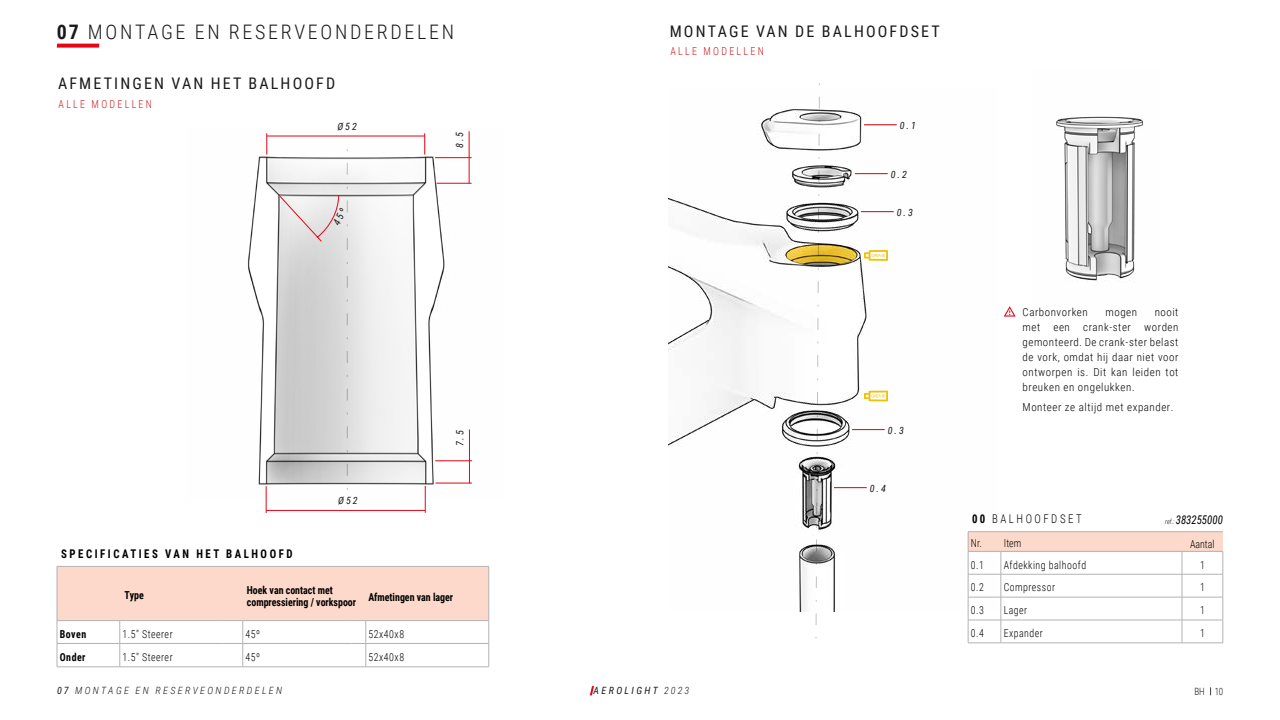
<style>
.page{position:relative;width:1280px;height:720px;background:#fff}
.page>*{position:absolute;margin:0;border:0;box-sizing:border-box;transform-origin:0 0}
.t1{font:300 20px "Roboto Condensed";letter-spacing:.135em;color:#1a1a1a}
.t2{font:16px "Roboto Condensed";letter-spacing:.135em;color:#1a1a1a}
.t3{font:700 12px "Roboto Condensed";letter-spacing:.235em;color:#000;scale:.9 1}
.t4{font:italic 12px "Roboto Condensed";color:#000;scale:.9 1}
.t5{font:300 12px "Roboto Condensed";letter-spacing:.235em;color:#000;scale:.9 1}
.t6{font:300 11px/15px "Roboto Condensed";letter-spacing:.05em;color:#000;text-align:justify}
.t7{font:300 11px "Roboto Condensed";letter-spacing:.05em;color:#000;scale:.9 1}
.t8{font:700 11px/12px "Roboto Condensed";color:#000;scale:.9 1}
.t9{font:300 11px "Roboto Condensed";letter-spacing:.235em;color:#cd1719;scale:.9 1}
.t10{font:italic 10px "Roboto Condensed";letter-spacing:.235em;color:#1a1a1a}
.t11{font:italic 300 10px "Roboto Condensed";letter-spacing:.235em;color:#1a1a1a}
.t12{font:300 10px "Roboto Condensed";color:#1a1a1a;scale:.9 1}
.s1{font-weight:700}
.s2{font-weight:400}
.s3{font-weight:300;font-size:7px}
.s4{font-weight:300}
</style>
<div class="page">
<svg style="left:590px;top:686px;width:4px;height:9px"></svg>
<svg style="left:57px;top:44px;width:42px;height:4px"></svg>
<svg style="left:57px;top:566px;width:433px;height:102px"></svg>
<hr style="left:366px;top:667px;width:123px;height:1px;background:#b3b3b3">
<hr style="left:266px;top:510px;width:159px;height:1px;background:#e30617">
<img style="left:247px;top:131px;width:225px;height:371px">
<svg style="left:266px;top:133px;width:1px;height:22px"></svg>
<svg style="left:425px;top:486px;width:1px;height:27px"></svg>
<hr style="left:435px;top:157px;width:37px;height:1px;background:#e30617">
<hr style="left:435px;top:460px;width:37px;height:1px;background:#e30617">
<svg style="left:424px;top:133px;width:1px;height:22px"></svg>
<svg style="left:266px;top:486px;width:1px;height:27px"></svg>
<hr style="left:437px;top:183px;width:35px;height:1px;background:#e30617">
<hr style="left:436px;top:483px;width:36px;height:1px;background:#e30617">
<hr style="left:267px;top:136px;width:158px;height:1px;background:#e30617">
<hr style="left:469px;top:131px;width:1px;height:53px;background:#e30617">
<hr style="left:469px;top:429px;width:1px;height:54px;background:#e30617">
<img style="left:668px;top:106px;width:330px;height:506px">
<img style="left:1056px;top:116px;width:88px;height:167px">
<div style="left:968px;top:532px;width:255px;height:19px;background:#fcd9ca"></div>
<hr style="left:968px;top:574px;width:33px;height:1px;background:#b3b3b3">
<hr style="left:1001px;top:574px;width:181px;height:1px;background:#b3b3b3">
<hr style="left:1182px;top:574px;width:41px;height:1px;background:#b3b3b3">
<hr style="left:968px;top:597px;width:33px;height:1px;background:#b3b3b3">
<hr style="left:1001px;top:597px;width:181px;height:1px;background:#b3b3b3">
<hr style="left:1182px;top:597px;width:41px;height:1px;background:#b3b3b3">
<hr style="left:968px;top:620px;width:33px;height:1px;background:#b3b3b3">
<hr style="left:1001px;top:620px;width:181px;height:1px;background:#b3b3b3">
<svg style="left:1001px;top:552px;width:1px;height:91px"></svg>
<hr style="left:1182px;top:620px;width:41px;height:1px;background:#b3b3b3">
<svg style="left:1182px;top:552px;width:1px;height:91px"></svg>
<hr style="left:968px;top:643px;width:33px;height:1px;background:#b3b3b3">
<hr style="left:1001px;top:643px;width:181px;height:1px;background:#b3b3b3">
<hr style="left:1182px;top:643px;width:41px;height:1px;background:#b3b3b3">
<hr style="left:968px;top:531px;width:33px;height:1px;background:#b3b3b3">
<svg style="left:968px;top:532px;width:1px;height:111px"></svg>
<hr style="left:1001px;top:531px;width:181px;height:1px;background:#b3b3b3">
<hr style="left:1182px;top:531px;width:41px;height:1px;background:#b3b3b3">
<hr style="left:968px;top:551px;width:33px;height:1px;background:#b3b3b3">
<hr style="left:1001px;top:551px;width:181px;height:1px;background:#b3b3b3">
<hr style="left:1182px;top:551px;width:41px;height:1px;background:#b3b3b3">
<svg style="left:1223px;top:552px;width:1px;height:91px"></svg>
<svg style="left:1004px;top:306px;width:12px;height:11px"></svg>
<svg style="left:815px;top:83px;width:6px;height:556px"></svg>
<svg style="left:279px;top:139px;width:69px;height:351px"></svg>
<h1 class="t1" style="left:57px;top:17px;width:399px"><span class="s1">07</span> MONTAGE EN RESERVEONDERDELEN</h1>
<h2 class="t2" style="left:58px;top:73px;width:279px">AFMETINGEN VAN HET BALHOOFD</h2>
<p class="t9" style="left:59px;top:96px;width:105px">ALLE MODELLEN</p>
<p class="t10" style="left:337px;top:119px;width:21px">Ø52</p>
<p class="t10" style="left:453px;top:148px;width:18px;rotate:-90deg">8.5</p>
<p class="t3" style="left:61px;top:545px;width:259px">SPECIFICATIES VAN HET BALHOOFD</p>
<p class="t10" style="left:338px;top:494px;width:21px">Ø52</p>
<p class="t10" style="left:453px;top:446px;width:18px;rotate:-90deg">7.5</p>
<p class="t8" style="left:124px;top:589px;width:23px">Type</p>
<p class="t8" style="left:247px;top:584px;width:123px">Hoek van contact met compressiering / vorkspoor</p>
<p class="t8" style="left:368px;top:591px;width:96px">Afmetingen van lager</p>
<p class="t8" style="left:60px;top:627px;width:31px">Boven</p>
<p class="t7" style="left:123px;top:626px;width:57px">1.5" Steerer</p>
<p class="t7" style="left:246px;top:626px;width:18px">45º</p>
<p class="t7" style="left:369px;top:626px;width:41px">52x40x8</p>
<p class="t8" style="left:60px;top:650px;width:30px">Onder</p>
<p class="t7" style="left:123px;top:649px;width:57px">1.5" Steerer</p>
<p class="t7" style="left:246px;top:649px;width:18px">45º</p>
<p class="t7" style="left:369px;top:649px;width:41px">52x40x8</p>
<p class="t11" style="left:57px;top:684px;width:227px"><span class="s2">07</span> MONTAGE EN RESERVEONDERDELEN</p>
<h2 class="t2" style="left:670px;top:20px;width:272px">MONTAGE VAN DE BALHOOFDSET</h2>
<p class="t9" style="left:670px;top:43px;width:105px">ALLE MODELLEN</p>
<p class="t10" style="left:900px;top:119px;width:18px">0.1</p>
<p class="t10" style="left:891px;top:167px;width:18px">0.2</p>
<p class="t10" style="left:897px;top:205px;width:18px">0.3</p>
<p class="t10" style="left:888px;top:423px;width:18px">0.3</p>
<p class="t10" style="left:870px;top:481px;width:18px">0.4</p>
<p class="t6" style="left:1023px;top:304px;width:67px">Carbonvorken</p>
<p class="t6" style="left:1105px;top:304px;width:33px">mogen</p>
<p class="t6" style="left:1023px;top:304px;width:157px;text-indent:132px">nooit met een crank-ster worden gemonteerd. De crank-ster belast de vork, omdat hij daar niet voor ontworpen is. Dit kan leiden tot breuken en ongelukken.</p>
<p class="t6" style="left:1023px;top:400px;width:152px">Monteer ze altijd met expander.</p>
<p class="t5" style="left:972px;top:510px;width:123px"><span class="s1">00</span> BALHOOFDSET</p>
<p class="t7" style="left:971px;top:557px;width:16px">0.1</p>
<p class="t7" style="left:1004px;top:557px;width:93px">Afdekking balhoofd</p>
<p class="t7" style="left:1200px;top:557px;width:7px">1</p>
<p class="t7" style="left:971px;top:580px;width:16px">0.2</p>
<p class="t7" style="left:1004px;top:580px;width:59px">Compressor</p>
<p class="t7" style="left:1200px;top:580px;width:7px">1</p>
<p class="t7" style="left:971px;top:603px;width:16px">0.3</p>
<p class="t7" style="left:1004px;top:603px;width:28px">Lager</p>
<p class="t7" style="left:1200px;top:603px;width:7px">1</p>
<p class="t7" style="left:971px;top:626px;width:16px">0.4</p>
<p class="t7" style="left:1004px;top:626px;width:45px">Expander</p>
<p class="t7" style="left:1200px;top:626px;width:7px">1</p>
<p class="t4" style="left:1165px;top:511px;width:66px"><span class="s3">ref.:</span> 383255000</p>
<p class="t7" style="left:971px;top:535px;width:57px">Nr. Item</p>
<p class="t7" style="left:1190px;top:536px;width:29px">Aantal</p>
<p class="t10" style="left:594px;top:684px;width:97px">AEROLIGHT <span class="s4">2023</span></p>
<p class="t12" style="left:1194px;top:685px;width:34px">BH 10</p>
</div>
